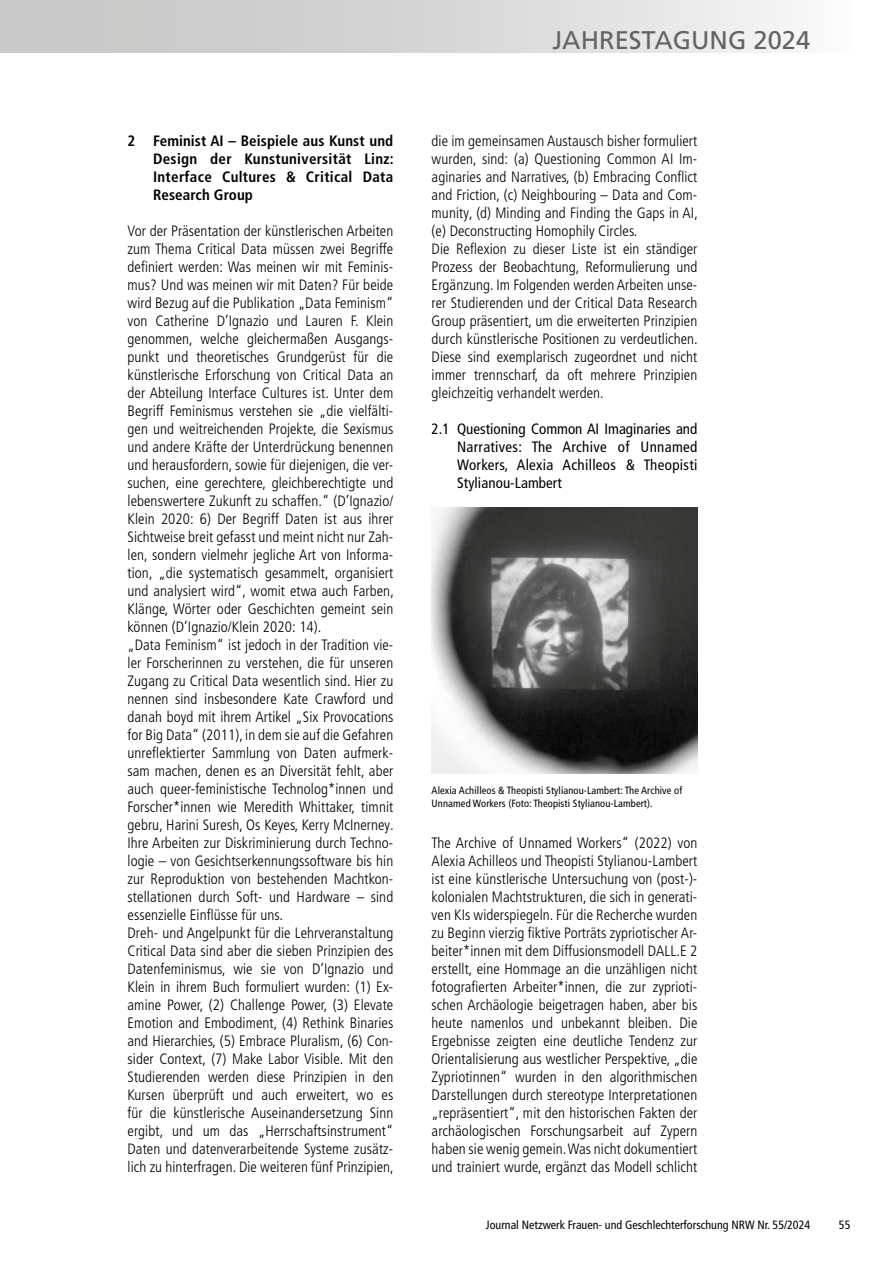
<style>
.page{position:relative;width:893px;height:1263px;background:#fff}
.page>*{position:absolute;margin:0;border:0;box-sizing:border-box;transform-origin:0 0}
.t1{font:25.5px "Frutiger LT Std";color:#636362}
.t2{font:300 condensed 15px/18px "Frutiger LT Pro";letter-spacing:.005em;color:#000}
.t3{font:condensed 15px/18px "Frutiger LT Pro";letter-spacing:.02em;color:#000;text-align:justify}
.t4{font:700 condensed 15px/18px "Frutiger LT Std";letter-spacing:.02em;color:#000;text-align:justify}
.t5{font:condensed 12px "Frutiger LT Std";color:#000}
.t6{font:condensed 10.5px/12.6px "Frutiger LT Std";letter-spacing:.01em;color:#000}
</style>
<div class="page">
<div style="left:0;top:0;width:850px;height:53px;background:linear-gradient(to right,#c1c1c0,#f3f3f3)"></div>
<img style="left:432px;top:508px;width:265px;height:265px">
<p class="t4" style="left:153px;top:131px;width:242px;text-indent:-26px">2 Feminist AI – Beispiele aus Kunst und Design der Kunstuniversität Linz:<br>Interface Cultures &amp; Critical Data Research Group</p>
<p class="t2" style="left:128px;top:222px;width:268px">Vor der Präsentation der künstlerischen Arbeiten zum Thema Critical Data müssen zwei Begriffe definiert werden: Was meinen wir mit Feminis&shy;mus? Und was meinen wir mit Daten? Für beide wird Bezug auf die Publikation „Data Feminism“ von Catherine D’Ignazio und Lauren F. Klein genommen, welche gleichermaßen Ausgangs&shy;punkt und theoretisches Grundgerüst für die künstlerische Erforschung von Critical Data an der Abteilung Interface Cultures ist. Unter dem Begriff Feminismus verstehen sie „die vielfälti&shy;gen und weitreichenden Projekte, die Sexismus und andere Kräfte der Unterdrückung benennen und herausfordern, sowie für diejenigen, die ver&shy;suchen, eine gerechtere, gleichberechtigte und lebenswertere Zukunft zu schaffen.“ (D’Ignazio/ Klein 2020: 6) Der Begriff Daten ist aus ihrer Sichtweise breit gefasst und meint nicht nur Zah&shy;len, sondern vielmehr jegliche Art von Informa&shy;tion, „die systematisch gesammelt, organisiert und analysiert wird“, womit etwa auch Farben, Klänge, Wörter oder Geschichten gemeint sein können (D’Ignazio/Klein 2020: 14).<br>„Data Feminism“ ist jedoch in der Tradition vie&shy;ler Forscherinnen zu verstehen, die für unseren Zugang zu Critical Data wesentlich sind. Hier zu nennen sind insbesondere Kate Crawford und danah boyd mit ihrem Artikel „Six Provocations for Big Data“ (2011), in dem sie auf die Gefahren unreflektierter Sammlung von Daten aufmerk&shy;sam machen, denen es an Diversität fehlt, aber auch queer-feministische Technolog*innen und Forscher*innen wie Meredith Whittaker, timnit gebru, Harini Suresh, Os Keyes, Kerry McInerney.<br>Ihre Arbeiten zur Diskriminierung durch Techno&shy;logie – von Gesichtserkennungssoftware bis hin zur Reproduktion von bestehenden Machtkon&shy;stellationen durch Soft- und Hardware – sind essenzielle Einflüsse für uns.<br>Dreh- und Angelpunkt für die Lehrveranstaltung Critical Data sind aber die sieben Prinzipien des Datenfeminismus, wie sie von D’Ignazio und Klein in ihrem Buch formuliert wurden: (1) Ex&shy;amine Power, (2) Challenge Power, (3) Elevate Emotion and Embodiment, (4) Rethink Binaries and Hierarchies, (5) Embrace Pluralism, (6) Con&shy;sider Context, (7) Make Labor Visible. Mit den Studierenden werden diese Prinzipien in den Kursen überprüft und auch erweitert, wo es für die künstlerische Auseinandersetzung Sinn ergibt, und um das „Herrschaftsinstrument“ Daten und datenverarbeitende Systeme zusätz&shy;lich zu hinterfragen. Die weiteren fünf Prinzipien,</p>
<h1 class="t1" style="left:552px;top:25px;width:259px">JAHRESTAGUNG 2024</h1>
<p class="t2" style="left:432px;top:132px;width:268px">die im gemeinsamen Austausch bisher formuliert wurden, sind: (a) Questioning Common AI Im&shy;aginaries and Narratives, (b) Embracing Conflict and Friction, (c) Neighbouring – Data and Com&shy;munity, (d) Minding and Finding the Gaps in AI, (e) Deconstructing Homophily Circles.<br>Die Reflexion zu dieser Liste ist ein ständiger Prozess der Beobachtung, Reformulierung und Ergänzung. Im Folgenden werden Arbeiten unse&shy;rer Studierenden und der Critical Data Research Group präsentiert, um die erweiterten Prinzipien durch künstlerische Positionen zu verdeutlichen.<br>Diese sind exemplarisch zugeordnet und nicht immer trennscharf, da oft mehrere Prinzipien gleichzeitig verhandelt werden.</p>
<p class="t3" style="left:457px;top:419px;width:242px;text-indent:-26px">2.1 Questioning Common AI Imaginaries and Narratives: The Archive of Unnamed Workers, Alexia Achilleos &amp; Theopisti Stylianou-Lambert</p>
<p class="t6" style="left:432px;top:784px;width:252px">Alexia Achilleos &amp; Theopisti Stylianou-Lambert: The Archive of<br>Unnamed Workers (Foto: Theopisti Stylianou-Lambert).</p>
<p class="t2" style="left:432px;top:834px;width:267px;text-align:justify">The Archive of Unnamed Workers“ (2022) von Alexia Achilleos und Theopisti Stylianou-Lambert ist eine künstlerische Untersuchung von (post-)- kolonialen Machtstrukturen, die sich in generati&shy;ven KIs widerspiegeln. Für die Recherche wurden zu Beginn vierzig fiktive Porträts zypriotischer Ar&shy;beiter*innen mit dem Diffusionsmodell DALL.E 2 erstellt, eine Hommage an die unzähligen nicht fotografierten Arbeiter*innen, die zur zyprioti&shy;schen Archäologie beigetragen haben, aber bis heute namenlos und unbekannt bleiben. Die Ergebnisse zeigten eine deutliche Tendenz zur Orientalisierung aus westlicher Perspektive, „die Zypriotinnen“ wurden in den algorithmischen Darstellungen durch stereotype Interpretationen „repräsentiert“, mit den historischen Fakten der archäologischen Forschungsarbeit auf Zypern haben sie wenig gemein. Was nicht dokumentiert und trainiert wurde, ergänzt das Modell schlicht</p>
<p class="t5" style="left:486px;top:1218px;width:326px">Journal Netzwerk Frauen- und Geschlechterforschung NRW Nr. 55/2024</p>
<p class="t5" style="left:839px;top:1218px;width:13px">55</p>
</div>
